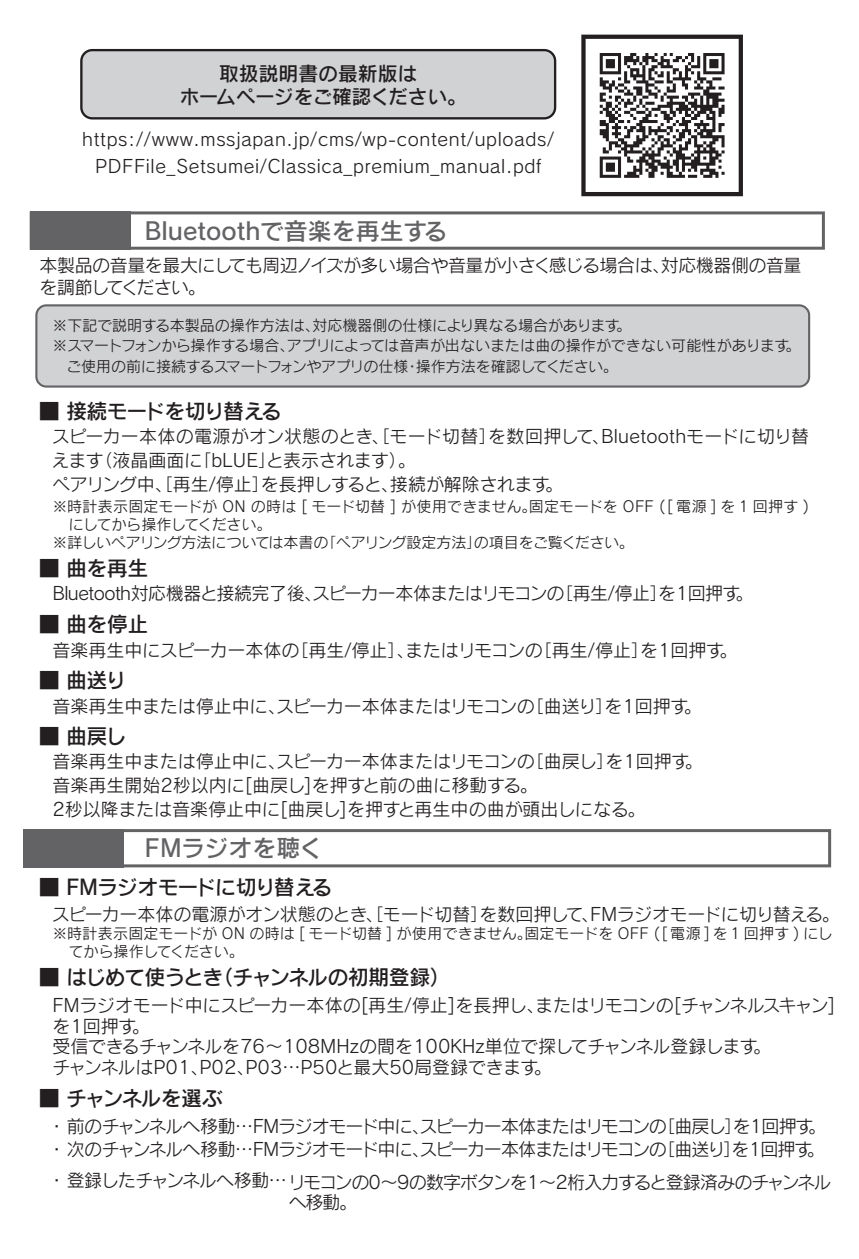
<style>
.page{position:relative;width:859px;height:1259px;background:#fff}
.page>*{position:absolute;margin:0;border:0;box-sizing:border-box;transform-origin:0 0}
.t1{font:24px "Rodin Cattleya Pro DB";color:#636366}
.t2{font:21px "Rodin Cattleya Pro DB";letter-spacing:-.045em;color:#231f20}
.t3{font:21px "Rodin Cattleya Pro DB";letter-spacing:-.105em;color:#231f20}
.t4{font:19.8px/23.1px "Rodin Cattleya Pro DB";color:#231f20;text-align:center}
.t5{font:18px/24px "Rodin Cattleya Pro M";color:#231f20}
.t6{font:18px/20.7px "Rodin Cattleya Pro M";letter-spacing:-.025em;color:#231f20}
.t7{font:18px/23.1px "Rodin Cattleya Pro M";letter-spacing:-.065em;color:#231f20}
.t8{font:18px/26.4px "Rodin Cattleya Pro M";letter-spacing:.04em;color:#231f20;text-align:center}
.t9{font:15px/18px "Rodin Cattleya Pro M";color:#231f20}
.t10{font:15px "Rodin Cattleya Pro M";letter-spacing:-.03em;color:#231f20}
.t11{font:15px "Rodin Cattleya Pro M";letter-spacing:-.04em;color:#231f20}
</style>
<div class="page">
<div style="left:81px;top:50px;width:474px;height:68px;background:#d1d2d4;border-radius:11px"></div>
<div style="left:80px;top:49px;width:476px;height:70px;border:2px solid #231f20;border-radius:11px"></div>
<div style="left:36px;top:305px;width:773px;height:81px;background:#d1d2d4;border-radius:10px"></div>
<div style="left:35px;top:304px;width:775px;height:83px;border:2px solid #636366;border-radius:10px"></div>
<svg style="left:130px;top:211px;width:695px;height:39px"></svg>
<div style="left:30px;top:211px;width:100px;height:39px;background:#636366"></div>
<svg style="left:124px;top:829px;width:707px;height:38px"></svg>
<div style="left:23px;top:829px;width:101px;height:38px;background:#636366"></div>
<svg style="left:581px;top:35px;width:162px;height:161px"></svg>
<p class="t4" style="left:180px;top:61px;width:288px">取扱説明書の最新版は<br>ホームページをご確認ください。</p>
<p class="t8" style="left:82px;top:126px;width:473px">https://www.mssjapan.jp/cms/wp-content/uploads/<br>PDFFile_Setsumei/Classica_premium_manual.pdf</p>
<h1 class="t1" style="left:145px;top:215px;width:304px">Bluetoothで音楽を再生する</h1>
<p class="t6" style="left:40px;top:254px;width:763px;line-height:21.6px">本製品の音量を最大にしても周辺ノイズが多い場合や音量が小さく感じる場合は、対応機器側の音量を調節してください。</p>
<p class="t9" style="left:52px;top:316px;width:580px">※下記で説明する本製品の操作方法は、対応機器側の仕様により異なる場合があります。</p>
<p class="t9" style="left:52px;top:336px;width:750px">※スマートフォンから操作する場合、アプリによっては音声が出ないまたは曲の操作ができない可能性があります。</p>
<p class="t10" style="left:67px;top:357px;width:553px">ご使用の前に接続するスマートフォンやアプリの仕様・操作方法を確認してください。</p>
<p class="t2" style="left:39px;top:397px;width:244px">■ 接続モードを切り替える</p>
<p class="t5" style="left:52px;top:423px;width:759px">スピーカー本体の電源がオン状態のとき、［モード切替］を数回押して、Bluetoothモードに切り替えます（液晶画面に「bLUE」と表示されます）。<br>ペアリング中、［再生/停止］を長押しすると、接続が解除されます。</p>
<p class="t9" style="left:52px;top:497px;width:758px">※時計表示固定モードが ON の時は [ モード切替 ] が使用できません。固定モードを OFF ([ 電源 ] を 1 回押す )</p>
<p class="t11" style="left:69px;top:515px;width:204px">にしてから操作してください。</p>
<p class="t9" style="left:52px;top:533px;width:583px">※詳しいペアリング方法については本書の「ペアリング設定方法」の項目をご覧ください。</p>
<p class="t2" style="left:39px;top:554px;width:111px">■ 曲を再生</p>
<p class="t6" style="left:52px;top:582px;width:702px">Bluetooth対応機器と接続完了後、スピーカー本体またはリモコンの［再生/停止］を1回押す。</p>
<p class="t2" style="left:39px;top:610px;width:111px">■ 曲を停止</p>
<p class="t5" style="left:52px;top:637px;width:686px">音楽再生中にスピーカー本体の［再生/停止］、またはリモコンの［再生/停止］を1回押す。</p>
<p class="t2" style="left:39px;top:666px;width:89px">■ 曲送り</p>
<p class="t5" style="left:52px;top:693px;width:651px">音楽再生中または停止中に、スピーカー本体またはリモコンの［曲送り］を1回押す。</p>
<p class="t2" style="left:39px;top:722px;width:89px">■ 曲戻し</p>
<p class="t5" style="left:52px;top:748px;width:652px">音楽再生中または停止中に、スピーカー本体またはリモコンの［曲戻し］を1回押す。音楽再生開始2秒以内に[曲戻し]を押すと前の曲に移動する。<br>2秒以降または音楽停止中に[曲戻し]を押すと再生中の曲が頭出しになる。</p>
<h1 class="t1" style="left:145px;top:832px;width:180px">FMラジオを聴く</h1>
<p class="t2" style="left:39px;top:873px;width:295px">■ FMラジオモードに切り替える</p>
<p class="t6" style="left:52px;top:903px;width:789px">スピーカー本体の電源がオン状態のとき、［モード切替］を数回押して、FMラジオモードに切り替える。</p>
<p class="t9" style="left:69px;top:923px;width:765px;text-indent:-17px">※時計表示固定モードが ON の時は [ モード切替 ] が使用できません。固定モードを OFF ([ 電源 ] を1 回押す ) にしてから操作してください。</p>
<p class="t6" style="left:52px;top:994px;width:784px">FMラジオモード中にスピーカー本体の[再生/停止]を長押し、またはリモコンの[チャンネルスキャン]を1回押す。<br>受信できるチャンネルを76～108MHzの間を100KHz単位で探してチャンネル登録します。<br>チャンネルはP01、P02、P03…P50と最大50局登録できます。</p>
<p class="t2" style="left:39px;top:963px;width:414px">■ はじめて使うとき（チャンネルの初期登録）</p>
<p class="t3" style="left:39px;top:1084px;width:185px">■ チャンネルを選ぶ</p>
<p class="t7" style="left:48px;top:1114px;width:779px">・ 前のチャンネルへ移動…FMラジオモード中に、スピーカー本体またはリモコンの［曲戻し］を1回押す。・ 次のチャンネルへ移動…FMラジオモード中に、スピーカー本体またはリモコンの［曲送り］を1回押す。</p>
<p class="t7" style="left:289px;top:1171px;width:544px;line-height:20.7px;text-indent:-241px">・ 登録したチャンネルへ移動…リモコンの0～9の数字ボタンを1～2桁入力すると登録済みのチャンネルへ移動。</p>
</div>
